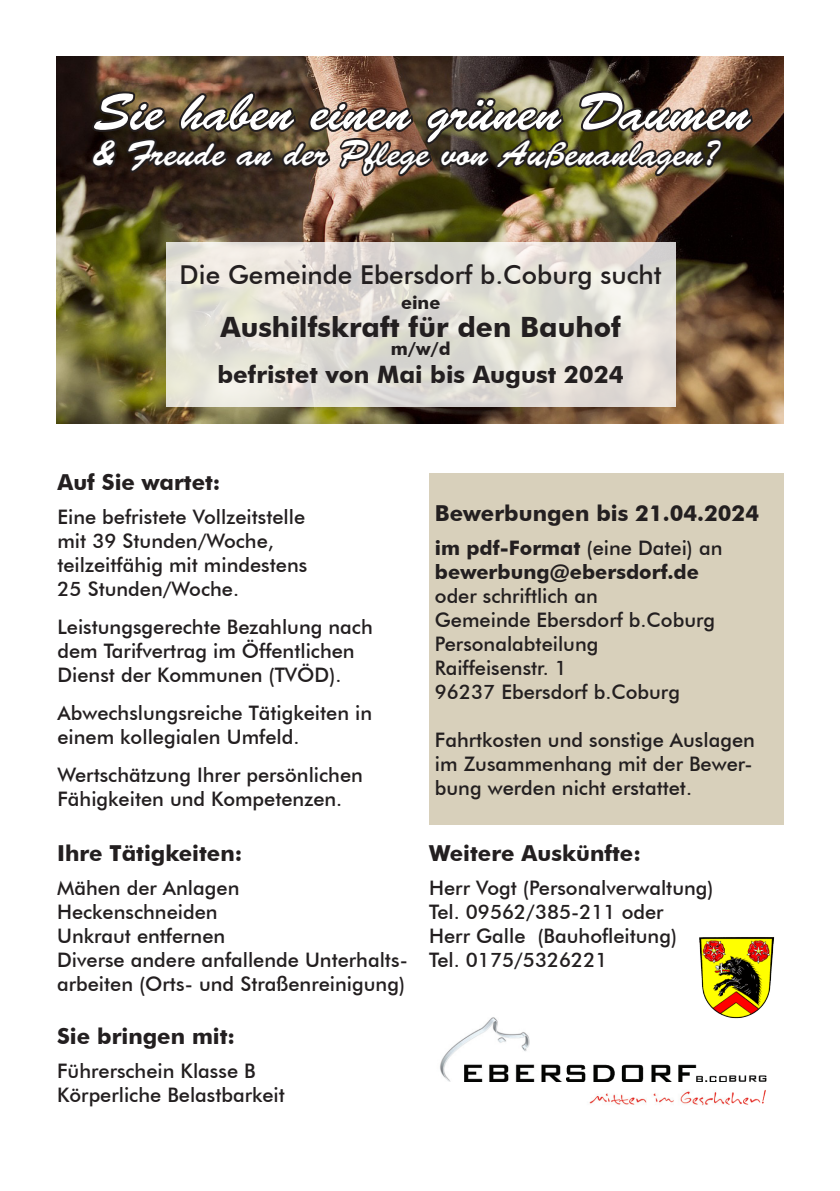
<style>
.page{position:relative;width:840px;height:1191px;background:#fff}
.page>*{position:absolute;margin:0;border:0;box-sizing:border-box;transform-origin:0 0}
.t1{font:52px "Brush Script Std";color:#fff}
.t2{font:36px "Brush Script Std";color:#fff}
.t3{font:700 28px "Futura BT";color:#231f20}
.t4{font:500 26px "Futura BT";color:#231f20}
.t5{font:700 24px "Futura BT";color:#231f20}
.t6{font:700 22px "Futura BT";color:#231f20}
.t7{font:500 20px/24px "Futura BT";color:#231f20}
.t8{font:700 20px "Futura BT";color:#231f20}
.t9{font:700 18px "Futura BT";color:#231f20}
.s1{font-weight:700}
</style>
<div class="page">
<img style="left:440px;top:1017px;width:327px;height:89px">
<img style="left:56px;top:57px;width:726px;height:367px">
<img style="left:90px;top:56px;width:664px;height:357px">
<svg style="left:166px;top:242px;width:509px;height:164px;fill:#e2dfd6"></svg>
<div style="left:429px;top:473px;width:353px;height:352px;background:#d8d0bb"></div>
<img style="left:698px;top:937px;width:75px;height:82px">
<p class="t1" style="left:94px;top:83px;width:657px">Sie haben einen grünen Daumen</p>
<p class="t2" style="left:94px;top:133px;width:627px">&amp; Freude an der Pflege von Außenanlagen?</p>
<p class="t4" style="left:179px;top:259px;width:483px">Die Gemeinde Ebersdorf b.Coburg sucht</p>
<p class="t9" style="left:401px;top:291px;width:41px">eine</p>
<p class="t3" style="left:220px;top:309px;width:402px">Aushilfskraft für den Bauhof</p>
<p class="t9" style="left:390px;top:337px;width:61px">m/w/d</p>
<p class="t5" style="left:217px;top:360px;width:408px">befristet von Mai bis August 2024</p>
<p class="t6" style="left:57px;top:469px;width:164px">Auf Sie wartet:</p>
<p class="t7" style="left:57px;top:505px;width:249px">Eine befristete Vollzeitstelle</p>
<p class="t7" style="left:57px;top:529px;width:218px">mit 39 Stunden/Woche,</p>
<p class="t7" style="left:57px;top:553px;width:251px">teilzeitfähig mit mindestens</p>
<p class="t7" style="left:57px;top:577px;width:183px">25 Stunden/Woche.</p>
<p class="t7" style="left:57px;top:615px;width:317px">Leistungsgerechte Bezahlung nach dem Tarifvertrag im Öffentlichen<br>Dienst der Kommunen (TVÖD).</p>
<p class="t7" style="left:57px;top:701px;width:316px">Abwechslungsreiche Tätigkeiten in einem kollegialen Umfeld.</p>
<p class="t7" style="left:57px;top:763px;width:307px">Wertschätzung Ihrer persönlichen<br>Fähigkeiten und Kompetenzen.</p>
<p class="t6" style="left:57px;top:840px;width:186px">Ihre Tätigkeiten:</p>
<p class="t7" style="left:57px;top:876px;width:184px">Mähen der Anlagen</p>
<p class="t7" style="left:57px;top:900px;width:162px">Heckenschneiden</p>
<p class="t7" style="left:57px;top:924px;width:169px">Unkraut entfernen</p>
<p class="t7" style="left:57px;top:948px;width:352px">Diverse andere anfallende Unterhalts&shy;arbeiten (Orts- und Straßenreinigung)</p>
<p class="t6" style="left:57px;top:1022px;width:179px">Sie bringen mit:</p>
<p class="t7" style="left:57px;top:1058px;width:200px">Führerschein Klasse B</p>
<p class="t7" style="left:57px;top:1082px;width:229px">Körperliche Belastbarkeit</p>
<p class="t6" style="left:434px;top:499px;width:325px">Bewerbungen bis 21.04.2024</p>
<p class="t7" style="left:434px;top:535px;width:289px"><span class="s1">im pdf-Format</span> (eine Datei) an</p>
<p class="t8" style="left:434px;top:559px;width:265px">bewerbung@ebersdorf.de</p>
<p class="t7" style="left:434px;top:583px;width:164px">oder schriftlich an</p>
<p class="t7" style="left:434px;top:607px;width:282px">Gemeinde Ebersdorf b.Coburg</p>
<p class="t7" style="left:434px;top:631px;width:165px">Personalabteilung</p>
<p class="t7" style="left:434px;top:655px;width:133px">Raiffeisenstr. 1</p>
<p class="t7" style="left:434px;top:679px;width:246px">96237 Ebersdorf b.Coburg</p>
<p class="t7" style="left:434px;top:727px;width:321px;text-align:justify">Fahrtkosten und sonstige Auslagen im Zusammenhang mit der Bewer&shy;bung werden nicht erstattet.</p>
<p class="t6" style="left:429px;top:840px;width:213px">Weitere Auskünfte:</p>
<p class="t7" style="left:429px;top:876px;width:286px">Herr Vogt (Personalverwaltung)</p>
<p class="t7" style="left:429px;top:900px;width:236px">Tel. 09562/385-211 oder</p>
<p class="t7" style="left:429px;top:924px;width:249px">Herr Galle (Bauhofleitung)</p>
<p class="t7" style="left:429px;top:948px;width:180px">Tel. 0175/5326221</p>
</div>
